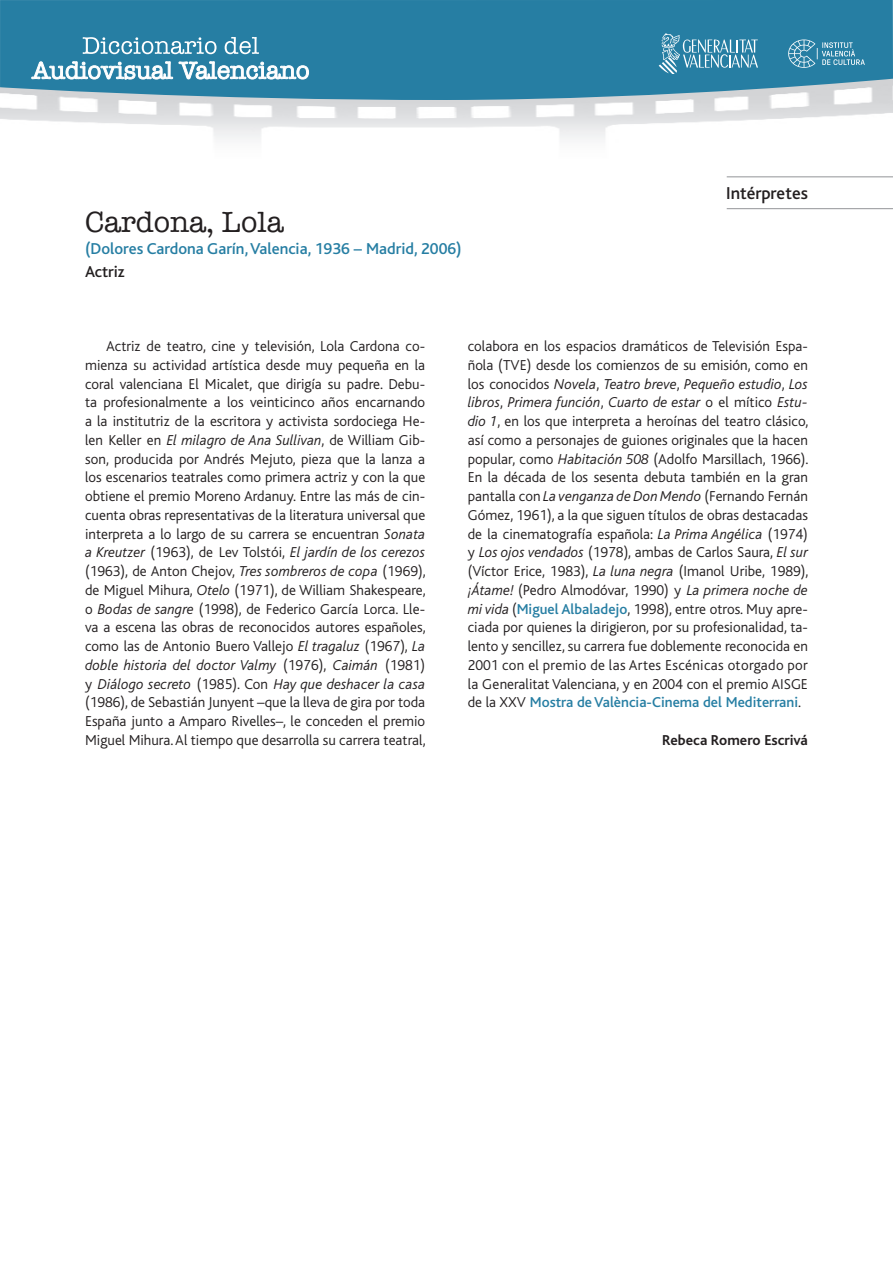
<style>
.page{position:relative;width:893px;height:1263px;background:#fff}
.page>*{position:absolute;margin:0;border:0;box-sizing:border-box;transform-origin:0 0}
.t1{font:30px "American Typewriter";color:#231f20}
.t2{font:500 18px "Bliss";color:#231f20}
.t3{font:500 16.5px "Bliss";color:#267ea3}
.t4{font:500 16.5px "Bliss";color:#231f20}
.t5{font:300 15px/18.8px "Bliss";color:#231f20;text-align:justify}
.t6{font:700 15px "Bliss";color:#231f20}
.s1{font-style:italic}
.s2{font-weight:500;color:#267ea3}
</style>
<div class="page">
<hr style="left:727px;top:176px;width:166px;height:1px;background:#939598">
<hr style="left:727px;top:208px;width:166px;height:1px;background:#939598">
<img style="left:0;top:100px;width:892px;height:39px">
<svg style="left:0;top:0;width:893px;height:100px;background:#3385a7"></svg>
<svg style="left:31px;top:37px;width:278px;height:43px"></svg>
<svg style="left:788px;top:40px;width:77px;height:28px;background:#4e96b4"></svg>
<svg style="left:659px;top:33px;width:99px;height:41px;background:#5198b5"></svg>
<h1 class="t1" style="left:85px;top:199px;width:200px">Cardona, Lola</h1>
<p class="t3" style="left:85px;top:240px;width:378px">(Dolores Cardona Garín, Valencia, 1936 – Madrid, 2006)</p>
<p class="t4" style="left:85px;top:263px;width:41px">Actriz</p>
<p class="t2" style="left:726px;top:184px;width:83px">Intérpretes</p>
<p class="t5" style="left:85px;top:337px;width:342px;text-indent:21px">Actriz de teatro, cine y televisión, Lola Cardona co&shy;mienza su actividad artística desde muy pequeña en la coral valenciana El Micalet, que dirigía su padre. Debu&shy;ta profesionalmente a los veinticinco años encarnando a la institutriz de la escritora y activista sordociega He&shy;len Keller en <span class="s1">El milagro de Ana Sullivan</span>, de William Gib&shy;son, producida por Andrés Mejuto, pieza que la lanza a los escenarios teatrales como primera actriz y con la que obtiene el premio Moreno Ardanuy. Entre las más de cin&shy;cuenta obras representativas de la literatura universal que interpreta a lo largo de su carrera se encuentran <span class="s1">Sonata a Kreutzer</span> (1963), de Lev Tolstói, <span class="s1">El jardín de los cerezos </span>(1963), de Anton Chejov, <span class="s1">Tres sombreros de copa</span> (1969), de Miguel Mihura, <span class="s1">Otelo</span> (1971), de William Shakespeare, o <span class="s1">Bodas de sangre</span> (1998), de Federico García Lorca. Lle&shy;va a escena las obras de reconocidos autores españoles, como las de Antonio Buero Vallejo <span class="s1">El tragaluz</span> (1967), <span class="s1">La doble historia del doctor Valmy</span> (1976), <span class="s1">Caimán</span> (1981) y <span class="s1">Diálogo secreto</span> (1985). Con <span class="s1">Hay que deshacer la casa </span>(1986), de Sebastián Junyent –que la lleva de gira por toda España junto a Amparo Rivelles–, le conceden el premio Miguel Mihura. Al tiempo que desarrolla su carrera teatral,</p>
<p class="t5" style="left:468px;top:337px;width:342px">colabora en los espacios dramáticos de Televisión Espa&shy;ñola (TVE) desde los comienzos de su emisión, como en los conocidos <span class="s1">Novela</span>, <span class="s1">Teatro breve</span>, <span class="s1">Pequeño estudio</span>, <span class="s1">Los libros</span>, <span class="s1">Primera función</span>, <span class="s1">Cuarto de estar</span> o el mítico <span class="s1">Estu&shy;dio 1</span>, en los que interpreta a heroínas del teatro clásico, así como a personajes de guiones originales que la hacen popular, como <span class="s1">Habitación 508</span> (Adolfo Marsillach, 1966).<br>En la década de los sesenta debuta también en la gran pantalla con <span class="s1">La venganza de Don Mendo</span> (Fernando Fernán Gómez, 1961), a la que siguen títulos de obras destacadas de la cinematografía española: <span class="s1">La Prima Angélica</span> (1974) y <span class="s1">Los ojos vendados</span> (1978), ambas de Carlos Saura, <span class="s1">El sur </span>(Víctor Erice, 1983), <span class="s1">La luna negra</span> (Imanol Uribe, 1989), <span class="s1">¡Átame!</span> (Pedro Almodóvar, 1990) y <span class="s1">La primera noche de mi vida</span> (<span class="s2">Miguel Albaladejo</span>, 1998), entre otros. Muy apre&shy;ciada por quienes la dirigieron, por su profesionalidad, ta&shy;lento y sencillez, su carrera fue doblemente reconocida en 2001 con el premio de las Artes Escénicas otorgado por la Generalitat Valenciana, y en 2004 con el premio AISGE de la XXV <span class="s2">Mostra de València-Cinema del Mediterrani</span>.</p>
<p class="t6" style="left:662px;top:732px;width:147px">Rebeca Romero Escrivá</p>
</div>
